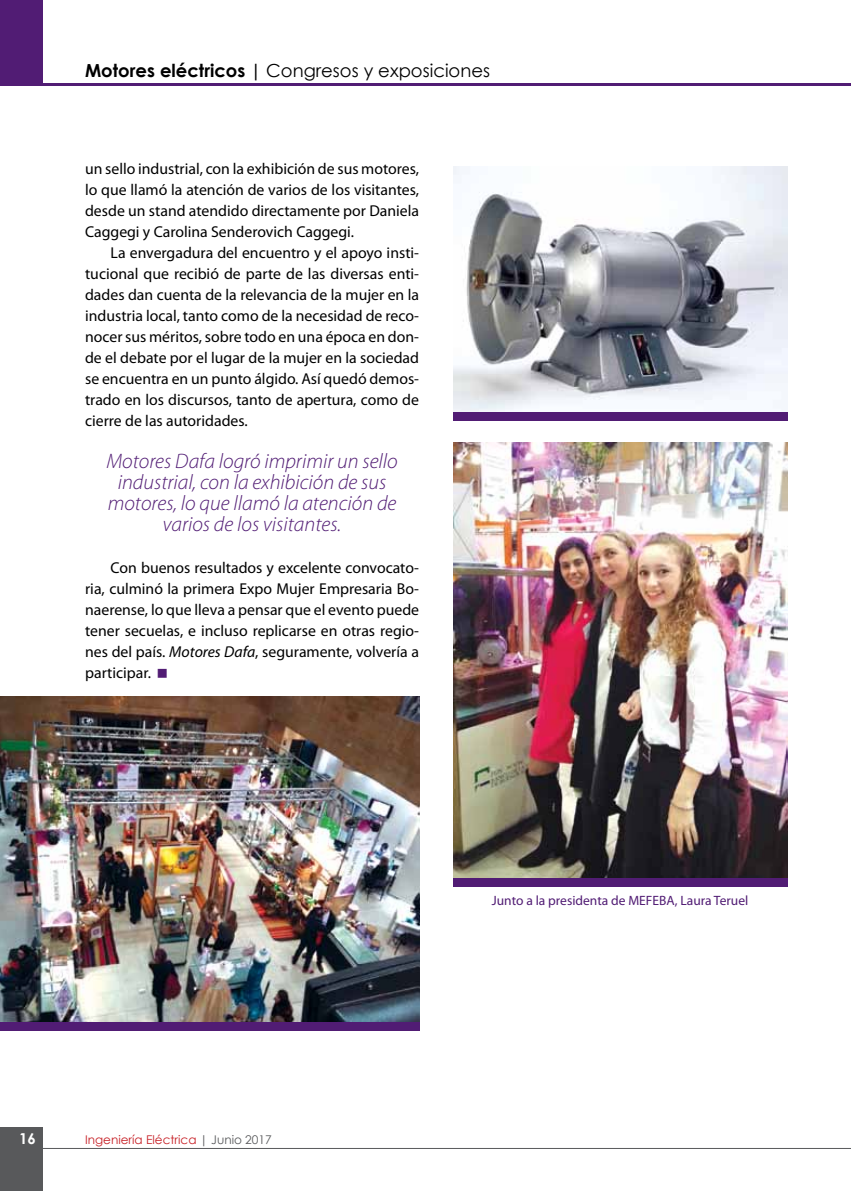
<style>
.page{position:relative;width:851px;height:1191px;background:#fff}
.page>*{position:absolute;margin:0;border:0;box-sizing:border-box;transform-origin:0 0}
.t1{font:italic 300 21px/21px "Myriad Pro";color:#511c74;text-align:center}
.t2{font:18px "Century Gothic";color:#000}
.t3{font:15.75px/21px "Myriad Pro";color:#000;text-align:justify}
.t4{font:700 15px "Century Gothic";color:#fff}
.t5{font:13.5px "Myriad Pro";color:#511c74}
.t6{font:12px "Century Gothic";color:#c61d23}
.s1{font-weight:700}
.s2{font-style:italic}
.s3{color:#58595b}
</style>
<div class="page">
<div style="left:0;top:1127px;width:43px;height:64px;background:#58595b"></div>
<hr style="left:0;top:1148px;width:850px;height:1px;background:#58595b">
<div style="left:0;top:0;width:43px;height:85px;background:#511c74"></div>
<hr style="left:0;top:83px;width:850px;height:2px;background:#511c74">
<img style="left:453px;top:167px;width:334px;height:247px">
<div style="left:453px;top:412px;width:333px;height:9px;background:#511c74"></div>
<img style="left:453px;top:442px;width:333px;height:436px">
<div style="left:453px;top:878px;width:333px;height:8px;background:#511c74"></div>
<img style="left:0;top:696px;width:419px;height:326px">
<div style="left:0;top:1022px;width:419px;height:8px;background:#511c74"></div>
<p class="t2" style="left:85px;top:57px;width:406px"><span class="s1">Motores eléctricos |</span> Congresos y exposiciones</p>
<p class="t3" style="left:85px;top:159px;width:335px">un sello industrial, con la exhibición de sus motores, lo que llamó la atención de varios de los visitantes, desde un stand atendido directamente por Daniela Caggegi y Carolina Senderovich Caggegi.</p>
<p class="t3" style="left:85px;top:243px;width:335px;text-indent:26px">La envergadura del encuentro y el apoyo insti&shy;tucional que recibió de parte de las diversas enti&shy;dades dan cuenta de la relevancia de la mujer en la industria local, tanto como de la necesidad de reco&shy;nocer sus méritos, sobre todo en una época en don&shy;de el debate por el lugar de la mujer en la sociedad se encuentra en un punto álgido. Así quedó demos&shy;trado en los discursos, tanto de apertura, como de cierre de las autoridades.</p>
<h1 class="t1" style="left:106px;top:451px;width:293px">Motores Dafa logró imprimir un sello industrial, con la exhibición de sus motores, lo que llamó la atención de varios de los visitantes.</h1>
<p class="t3" style="left:85px;top:558px;width:335px;text-indent:25px">Con buenos resultados y excelente convocato&shy;ria, culminó la primera Expo Mujer Empresaria Bo&shy;naerense, lo que lleva a pensar que el evento puede tener secuelas, e incluso replicarse en otras regio&shy;nes del país. <span class="s2">Motores Dafa</span>, seguramente, volvería a participar.</p>
<p class="t5" style="left:491px;top:893px;width:258px">Junto a la presidenta de MEFEBA, Laura Teruel</p>
<p class="t4" style="left:19px;top:1127px;width:18px">16</p>
<p class="t6" style="left:85px;top:1131px;width:188px">Ingeniería Eléctrica <span class="s3">| Junio 2017</span></p>
</div>
